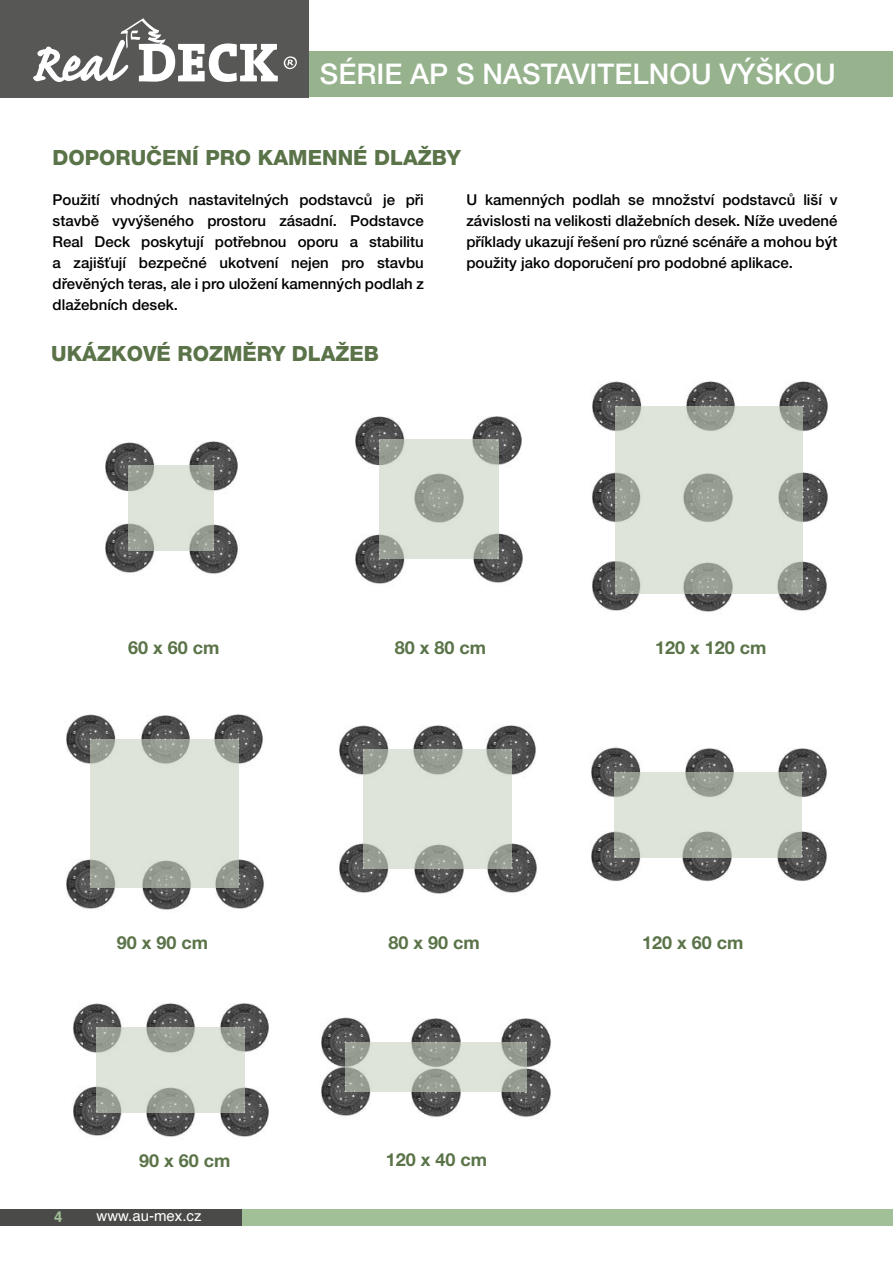
<style>
.page{position:relative;width:893px;height:1263px;background:#fff}
.page>*{position:absolute;margin:0;border:0;box-sizing:border-box;transform-origin:0 0}
.t1{font:500 28.5px "Helvetica Neue LT Pro";color:#fff}
.t2{font:800 21px "Helvetica Neue LT Pro";color:#5a7348}
.t3{font:700 18px "Helvetica Neue LT Pro";color:#5a7348}
.t4{font:500 15px/21px "Helvetica Neue LT Pro";color:#000;text-align:justify}
.t5{font:15px "Helvetica";color:#fff}
.t6{font:700 15px "Helvetica";color:#a1c098}
</style>
<div class="page">
<div style="left:242px;top:1209px;width:651px;height:16px;background:#a1c098"></div>
<div style="left:0;top:1209px;width:242px;height:16px;background:#4a4a49"></div>
<div style="left:309px;top:51px;width:584px;height:46px;background:#97b38e"></div>
<div style="left:0;top:0;width:309px;height:97px;background:#575756"></div>
<svg style="left:284px;top:56px;width:13px;height:13px"></svg>
<svg style="left:33px;top:18px;width:245px;height:64px"></svg>
<img style="left:187px;top:524px;width:51px;height:50px">
<img style="left:189px;top:441px;width:49px;height:50px">
<img style="left:105px;top:442px;width:50px;height:52px">
<img style="left:105px;top:521px;width:52px;height:52px">
<svg style="left:129px;top:465px;width:85px;height:85px;background:#cacfc5"></svg>
<img style="left:473px;top:531px;width:50px;height:52px">
<img style="left:471px;top:416px;width:51px;height:53px">
<img style="left:355px;top:416px;width:52px;height:50px">
<img style="left:355px;top:534px;width:50px;height:50px">
<svg style="left:379px;top:440px;width:119px;height:119px;background:#cad0c5"></svg>
<img style="left:145px;top:1112px;width:51px;height:25px">
<img style="left:146px;top:1003px;width:49px;height:24px">
<img style="left:73px;top:1003px;width:49px;height:53px">
<img style="left:73px;top:1084px;width:52px;height:52px">
<img style="left:219px;top:1087px;width:50px;height:50px">
<img style="left:220px;top:1003px;width:49px;height:49px">
<svg style="left:97px;top:1027px;width:148px;height:85px;background:#c8cec3"></svg>
<img style="left:411px;top:1092px;width:50px;height:25px">
<img style="left:411px;top:1018px;width:50px;height:24px">
<img style="left:321px;top:1017px;width:50px;height:99px">
<img style="left:501px;top:1068px;width:50px;height:49px">
<img style="left:501px;top:1018px;width:50px;height:50px">
<svg style="left:345px;top:1042px;width:181px;height:50px;background:#c0c6bb"></svg>
<img style="left:142px;top:888px;width:49px;height:22px">
<img style="left:141px;top:715px;width:49px;height:24px">
<img style="left:66px;top:714px;width:50px;height:50px">
<img style="left:66px;top:859px;width:50px;height:50px">
<img style="left:215px;top:859px;width:49px;height:50px">
<img style="left:214px;top:714px;width:49px;height:50px">
<svg style="left:90px;top:739px;width:149px;height:149px;background:#d1d6cc"></svg>
<img style="left:684px;top:594px;width:48px;height:18px">
<img style="left:592px;top:472px;width:24px;height:51px">
<img style="left:592px;top:562px;width:47px;height:49px">
<img style="left:778px;top:561px;width:49px;height:50px">
<img style="left:803px;top:472px;width:25px;height:51px">
<img style="left:686px;top:381px;width:49px;height:25px">
<img style="left:592px;top:381px;width:50px;height:50px">
<img style="left:779px;top:381px;width:49px;height:50px">
<svg style="left:616px;top:406px;width:187px;height:188px;background:#cdd3c8"></svg>
<img style="left:413px;top:868px;width:52px;height:26px">
<img style="left:413px;top:725px;width:50px;height:24px">
<img style="left:339px;top:725px;width:50px;height:50px">
<img style="left:339px;top:843px;width:52px;height:50px">
<img style="left:486px;top:843px;width:51px;height:50px">
<img style="left:486px;top:725px;width:50px;height:50px">
<svg style="left:363px;top:749px;width:149px;height:119px;background:#ced4c9"></svg>
<img style="left:682px;top:858px;width:50px;height:23px">
<img style="left:591px;top:831px;width:50px;height:50px">
<img style="left:777px;top:831px;width:50px;height:50px">
<img style="left:683px;top:748px;width:52px;height:25px">
<img style="left:591px;top:747px;width:52px;height:51px">
<img style="left:776px;top:748px;width:51px;height:50px">
<svg style="left:615px;top:773px;width:187px;height:85px;background:#ccd2c7"></svg>
<h1 class="t1" style="left:320px;top:57px;width:517px">SÉRIE AP S NASTAVITELNOU VÝŠKOU</h1>
<h2 class="t2" style="left:53px;top:145px;width:410px">DOPORUČENÍ PRO KAMENNÉ DLAŽBY</h2>
<p class="t4" style="left:53px;top:189px;width:373px">Použití vhodných nastavitelných podstavců je při stavbě vyvýšeného prostoru zásadní. Podstavce Real Deck poskytují potřebnou oporu a stabilitu a zajišťují bezpečné ukotvení nejen pro stavbu dřevěných teras, ale i pro uložení kamenných podlah z dlažebních desek.</p>
<p class="t4" style="left:466px;top:189px;width:373px">U kamenných podlah se množství podstavců liší v závislosti na velikosti dlažebních desek. Níže uvedené příklady ukazují řešení pro různé scénáře a mohou být použity jako doporučení pro podobné aplikace.</p>
<h2 class="t2" style="left:51px;top:341px;width:329px">UKÁZKOVÉ ROZMĚRY DLAŽEB</h2>
<p class="t3" style="left:128px;top:636px;width:93px">60 x 60 cm</p>
<p class="t3" style="left:395px;top:636px;width:93px">80 x 80 cm</p>
<p class="t3" style="left:655px;top:636px;width:113px">120 x 120 cm</p>
<p class="t3" style="left:117px;top:931px;width:93px">90 x 90 cm</p>
<p class="t3" style="left:388px;top:931px;width:93px">80 x 90 cm</p>
<p class="t3" style="left:642px;top:931px;width:103px">120 x 60 cm</p>
<p class="t3" style="left:139px;top:1149px;width:93px">90 x 60 cm</p>
<p class="t6" style="left:54px;top:1205px;width:10px">4</p>
<p class="t5" style="left:97px;top:1205px;width:107px">www.au-mex.cz</p>
<p class="t3" style="left:386px;top:1148px;width:103px">120 x 40 cm</p>
</div>
